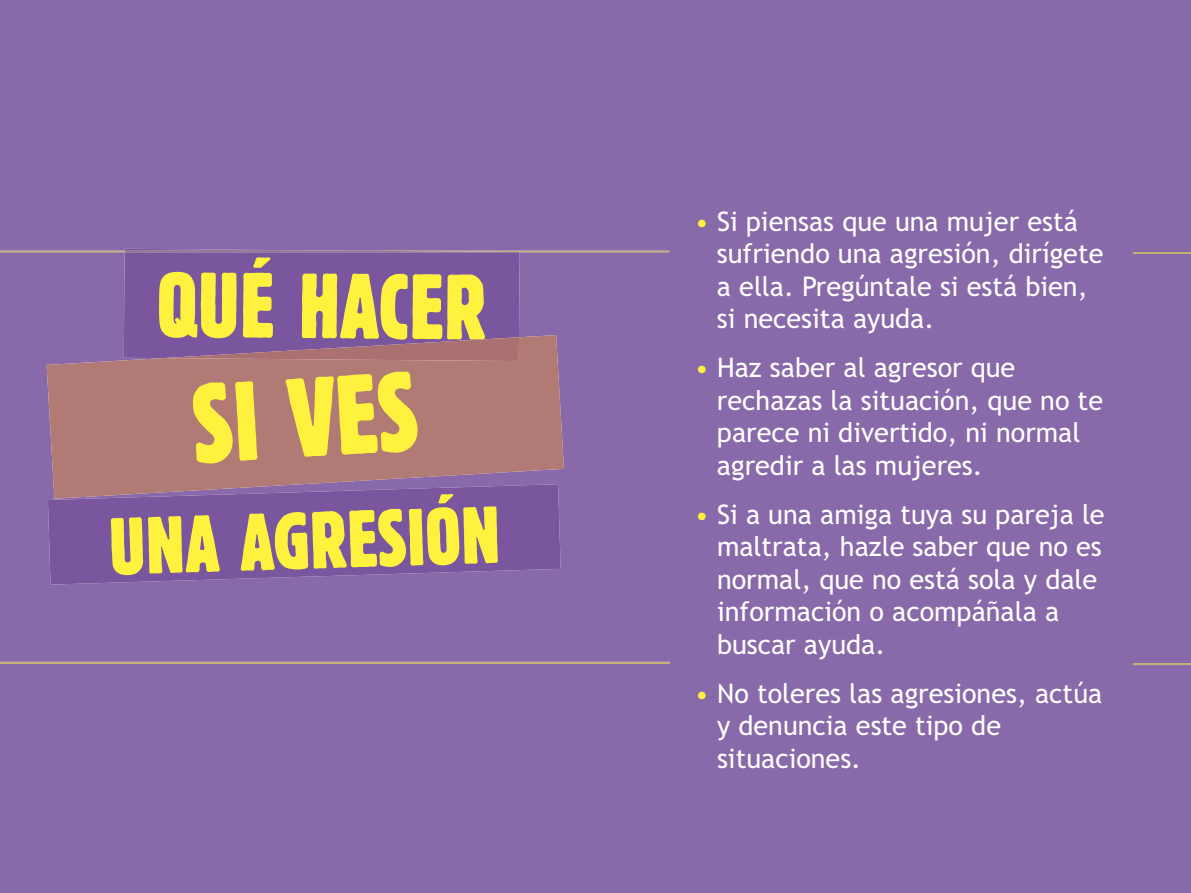
<style>
.page{position:relative;width:1191px;height:893px;background:#8869a9}
.page>*{position:absolute;margin:0;border:0;box-sizing:border-box;transform-origin:0 0}
.t1{font:117px "Block D Regu Extr Cond";color:#fff23e}
.t2{font:96px "Block D Regu Extr Cond";letter-spacing:-.01em;color:#fff23e}
.t3{font:84px "Block D Regu Extr Cond";color:#fff23e}
.t4{font:27px/32.4px "Trebuchet MS";color:#fff}
.s1{color:#fff23e}
</style>
<div class="page">
<hr style="left:0;top:662px;width:669px;height:1px;background:#c3ae74">
<div style="left:124px;top:249px;width:396px;height:86px;background:#79569e"></div>
<svg style="left:0;top:251px;width:669px;height:1px"></svg>
<svg style="left:48px;top:499px;width:512px;height:86px;background:#7a589f"></svg>
<svg style="left:47px;top:335px;width:517px;height:164px;background:#aa767d"></svg>
<svg style="left:163px;top:337px;width:356px;height:24px;background:#966786"></svg>
<hr style="left:1133px;top:252px;width:58px;height:2px;background:#c3ae74">
<hr style="left:1133px;top:664px;width:58px;height:1px;background:#c3ae74">
<h2 class="t2" style="left:157px;top:249px;width:332px">QUÉ HACER</h2>
<h1 class="t1" style="left:189px;top:354px;width:227px;rotate:-3deg">SI VES</h1>
<h3 class="t3" style="left:107px;top:497px;width:393px;rotate:-2deg">UNA AGRESIÓN</h3>
<p class="t4" style="left:717px;top:205px;width:388px;text-indent:-22px"><span class="s1">•</span> Si piensas que una mujer está sufriendo una agresión, dirígete a ella. Pregúntale si está bien, si necesita ayuda.</p>
<p class="t4" style="left:717px;top:352px;width:387px;text-indent:-22px"><span class="s1">•</span> Haz saber al agresor que rechazas la situación, que no te parece ni divertido, ni normal agredir a las mujeres.</p>
<p class="t4" style="left:717px;top:498px;width:389px;text-indent:-22px"><span class="s1">•</span> Si a una amiga tuya su pareja le maltrata, hazle saber que no es normal, que no está sola y dale información o acompáñala a buscar ayuda.</p>
<p class="t4" style="left:717px;top:677px;width:387px;text-indent:-22px"><span class="s1">•</span> No toleres las agresiones, actúa y denuncia este tipo de situaciones.</p>
</div>
